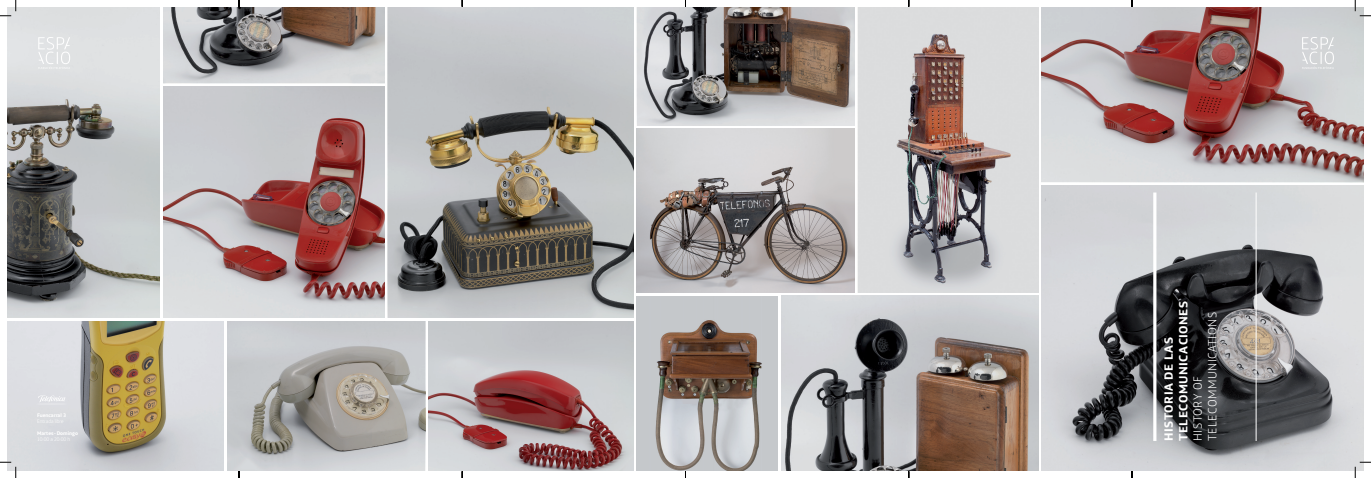
<style>
.page{position:relative;width:1371px;height:478px;background:#fff}
.page>*{position:absolute;margin:0;border:0;box-sizing:border-box;transform-origin:0 0}
.t1{font:700 12.08px/14.5px "Telefonica Text";letter-spacing:.04em;color:#fff}
.t2{font:300 12.08px "Telefonica Headline";letter-spacing:.04em;color:#fff}
.t3{font:700 5.25px "Telefonica Text";color:#fff}
</style>
<div class="page">
<img style="left:1042px;top:7px;width:322px;height:175px">
<img style="left:1042px;top:185px;width:322px;height:286px">
<hr style="left:1153px;top:192px;width:3px;height:249px;background:#fff">
<hr style="left:1256px;top:192px;width:1px;height:249px;background:#fff">
<img style="left:781px;top:296px;width:257px;height:175px">
<img style="left:637px;top:296px;width:141px;height:175px">
<img style="left:164px;top:86px;width:221px;height:232px">
<img style="left:163px;top:7px;width:222px;height:76px">
<img style="left:7px;top:7px;width:153px;height:311px">
<img style="left:7px;top:321px;width:217px;height:150px">
<img style="left:388px;top:7px;width:245px;height:311px">
<img style="left:227px;top:321px;width:198px;height:150px">
<img style="left:428px;top:321px;width:205px;height:150px">
<img style="left:858px;top:8px;width:180px;height:285px">
<img style="left:637px;top:129px;width:217px;height:164px">
<img style="left:637px;top:7px;width:217px;height:119px">
<svg style="left:1302px;top:37px;width:32px;height:32px"></svg>
<svg style="left:38px;top:37px;width:32px;height:32px"></svg>
<hr style="left:36px;top:404px;width:32px;height:1px;background:#fff;border-radius:50%">
<svg style="left:38px;top:395px;width:27px;height:7px"></svg>
<svg style="left:0;top:0;width:17px;height:17px"></svg>
<svg style="left:0;top:462px;width:17px;height:16px"></svg>
<svg style="left:1355px;top:0;width:16px;height:17px"></svg>
<svg style="left:1355px;top:462px;width:16px;height:16px"></svg>
<svg style="left:908px;top:0;width:2px;height:7px"></svg>
<svg style="left:908px;top:471px;width:2px;height:7px"></svg>
<svg style="left:1131px;top:0;width:2px;height:7px"></svg>
<svg style="left:1131px;top:471px;width:2px;height:7px"></svg>
<p class="t3" style="left:37px;top:410px;width:31px">Fuencarral 3</p>
<p class="t3" style="left:37px;top:428px;width:43px">Martes -Domingo</p>
<p class="t1" style="left:1160px;top:441px;width:141px;rotate:-90deg">HISTORIA DE LAS<br>TELECOMUNICACIONES</p>
<p class="t2" style="left:1202px;top:441px;width:130px;rotate:-90deg">TELECOMMUNICATIONS</p>
<p class="t2" style="left:1188px;top:441px;width:66px;rotate:-90deg">HISTORY OF</p>
</div>
